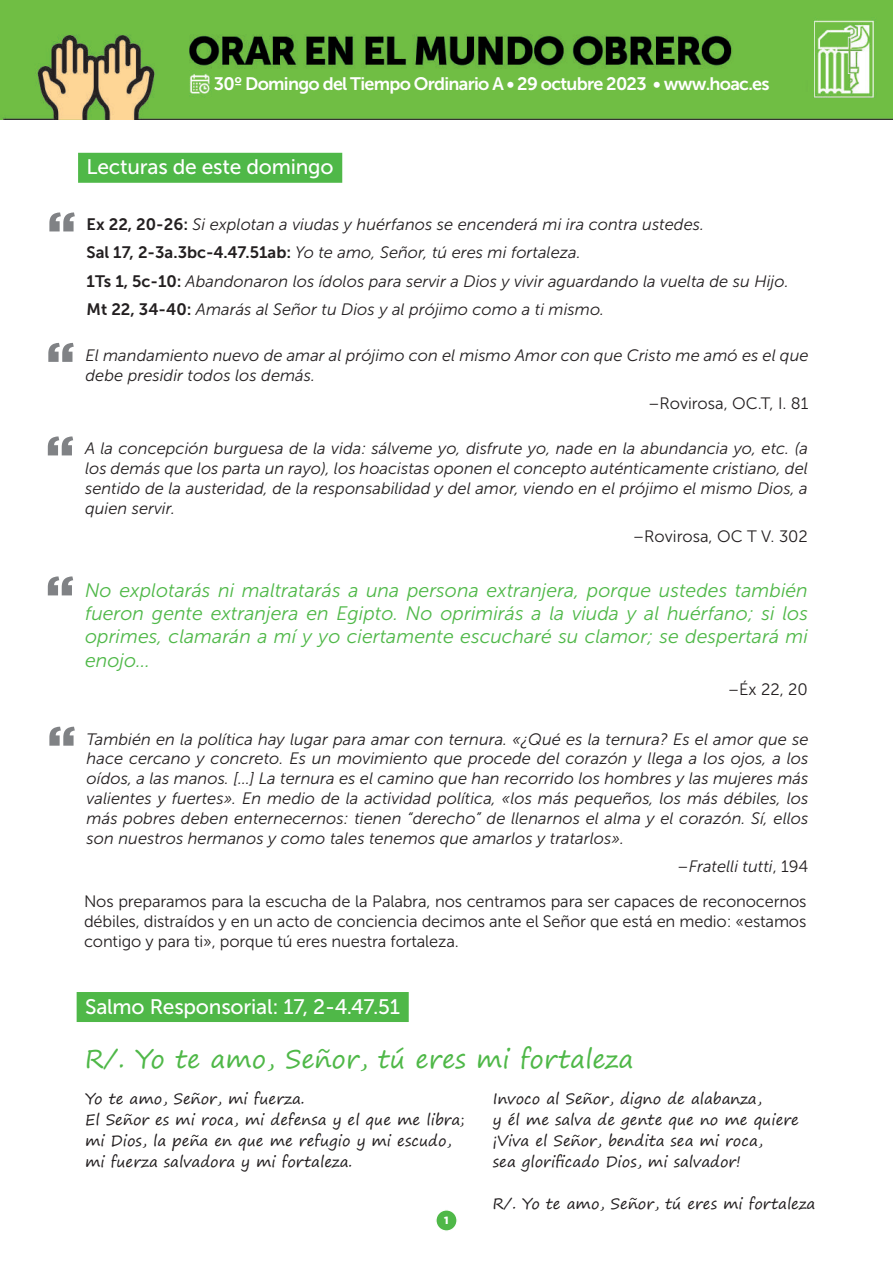
<style>
.page{position:relative;width:893px;height:1263px;background:#fff}
.page>*{position:absolute;margin:0;border:0;box-sizing:border-box;transform-origin:0 0}
.t1{font:900 52.5px "Gotham HTF";color:#808285}
.t2{font:25.5px "Segoe Print";color:#4fb848}
.t3{font:21px "Museo Sans 500";letter-spacing:-.01em;color:#fff}
.t4{font:italic 19.5px/23.4px "Museo Sans 300";color:#4fb848;text-align:justify}
.t5{font:18px "Museo Sans 700";letter-spacing:-.04em;color:#fff}
.t6{font:italic 16.5px/19.8px "Museo Sans 300";color:#231f20}
.t7{font:16.5px/19.8px "Museo Sans 300";letter-spacing:-.01em;color:#231f20;text-align:justify}
.t8{font:15px/21px "Segoe Print";color:#231f20}
.t9{font:900 10.5px "Gotham HTF";color:#fff}
.s1{font-family:"Museo Sans 700";font-style:normal}
.s2{font-style:normal}
</style>
<div class="page">
<img style="left:0;top:0;width:893px;height:119px">
<div style="left:78px;top:153px;width:264px;height:30px;background:#4fb848"></div>
<div style="left:436px;top:1210px;width:21px;height:21px;background:#4fb848;border-radius:50%"></div>
<div style="left:435px;top:1209px;width:23px;height:23px;border:2px solid #fff;border-radius:50%"></div>
<div style="left:77px;top:992px;width:332px;height:30px;background:#4fb848"></div>
<p class="t5" style="left:214px;top:74px;width:557px">30º Domingo del Tiempo Ordinario A • 29 octubre 2023 • www.hoac.es</p>
<h1 class="t1" style="left:47px;top:201px;width:30px">“</h1>
<h1 class="t1" style="left:46px;top:331px;width:30px">“</h1>
<p class="t3" style="left:87px;top:156px;width:248px">Lecturas de este domingo</p>
<p class="t6" style="left:87px;top:210px;width:704px;line-height:28.3px"><span class="s1">Ex 22, 20-26:</span> Si explotan a viudas y huérfanos se encenderá mi ira contra ustedes.<br><span class="s1">Sal 17, 2-3a.3bc-4.47.51ab:</span> Yo te amo, Señor, tú eres mi fortaleza.<br><span class="s1">1Ts 1, 5c-10:</span> Abandonaron los ídolos para servir a Dios y vivir aguardando la vuelta de su Hijo.<br><span class="s1">Mt 22, 34-40:</span> Amarás al Señor tu Dios y al prójimo como a ti mismo.</p>
<p class="t6" style="left:86px;top:345px;width:724px">El mandamiento nuevo de amar al prójimo con el mismo Amor con que Cristo me amó es el que debe presidir todos los demás.</p>
<p class="t7" style="left:648px;top:393px;width:162px">–Rovirosa, OC.T, I. 81</p>
<h1 class="t1" style="left:46px;top:424px;width:30px">“</h1>
<p class="t6" style="left:85px;top:439px;width:724px;text-align:justify">A la concepción burguesa de la vida: sálveme yo, disfrute yo, nade en la abundancia yo, etc. (a los demás que los parta un rayo), los hoacistas oponen el concepto auténticamente cristiano, del sentido de la austeridad, de la responsabilidad y del amor, viendo en el prójimo el mismo Dios, a quien servir.</p>
<p class="t7" style="left:633px;top:527px;width:177px">–Rovirosa, OC T V. 302</p>
<h1 class="t1" style="left:46px;top:564px;width:30px">“</h1>
<p class="t4" style="left:85px;top:578px;width:724px">No explotarás ni maltratarás a una persona extranjera, porque ustedes también fueron gente extranjera en Egipto. No oprimirás a la viuda y al huérfano; si los oprimes, clamarán a mí y yo ciertamente escucharé su clamor; se despertará mi enojo…</p>
<p class="t7" style="left:728px;top:680px;width:82px">–Éx 22, 20</p>
<h1 class="t1" style="left:47px;top:715px;width:30px">“</h1>
<p class="t6" style="left:87px;top:729px;width:723px;text-align:justify">También en la política hay lugar para amar con ternura. «¿Qué es la ternura? Es el amor que se hace cercano y concreto. Es un movimiento que procede del corazón y llega a los ojos, a los oídos, a las manos. […] La ternura es el camino que han recorrido los hombres y las mujeres más valientes y fuertes». En medio de la actividad política, «los más pequeños, los más débiles, los más pobres deben enternecernos: tienen “derecho” de llenarnos el alma y el corazón. Sí, ellos son nuestros hermanos y como tales tenemos que amarlos y tratarlos».</p>
<p class="t6" style="left:677px;top:856px;width:133px"><span class="s2">–</span>Fratelli tutti<span class="s2">, 194</span></p>
<p class="t7" style="left:84px;top:892px;width:724px">Nos preparamos para la escucha de la Palabra, nos centramos para ser capaces de reconocernos débiles, distraídos y en un acto de conciencia decimos ante el Señor que está en medio: «estamos contigo y para ti», porque tú eres nuestra fortaleza.</p>
<p class="t3" style="left:85px;top:995px;width:316px">Salmo Responsorial: 17, 2-4.47.51</p>
<h2 class="t2" style="left:85px;top:1036px;width:550px">R/. Yo te amo, Señor, tú eres mi fortaleza</h2>
<p class="t8" style="left:85px;top:1088px;width:381px">Yo te amo, Señor, mi fuerza.<br>El Señor es mi roca, mi defensa y el que me libra; mi Dios, la peña en que me refugio y mi escudo, mi fuerza salvadora y mi fortaleza.</p>
<p class="t8" style="left:493px;top:1088px;width:308px">Invoco al Señor, digno de alabanza,<br>y él me salva de gente que no me quiere ¡Viva el Señor, bendita sea mi roca,<br>sea glorificado Dios, mi salvador!</p>
<p class="t8" style="left:493px;top:1193px;width:324px">R/. Yo te amo, Señor, tú eres mi fortaleza</p>
<p class="t9" style="left:444px;top:1214px;width:6px">1</p>
</div>
